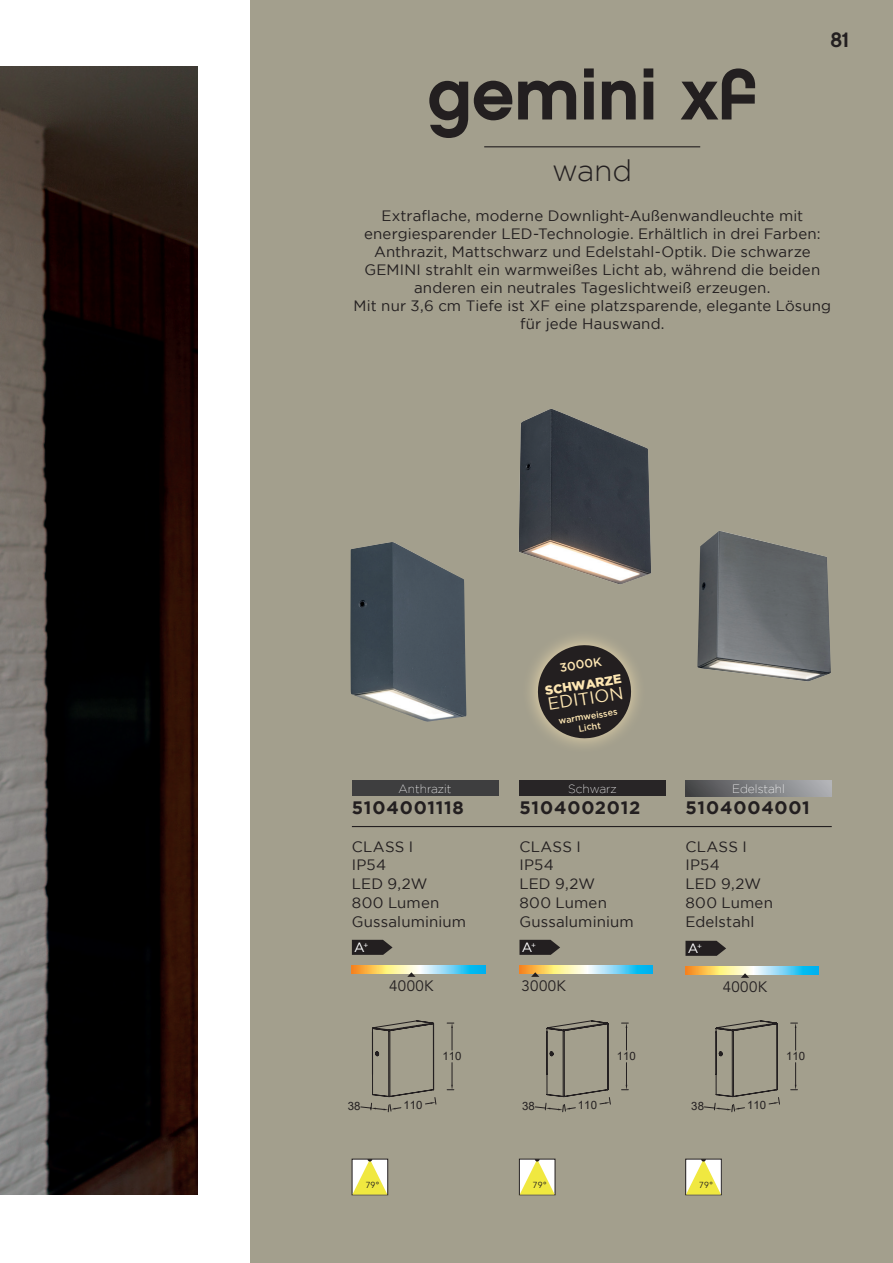
<style>
.page{position:relative;width:893px;height:1263px;background:#fff}
.page>*{position:absolute;margin:0;border:0;box-sizing:border-box;transform-origin:0 0}
.t1{font:73.5px "Chalet New York Nineteen Eighty";letter-spacing:-.01em;color:#231f20}
.t2{font:300 30px "Gotham";color:#231f20}
.t3{font:21px "Chalet New York Nineteen Eighty";color:#231f20}
.t4{font:700 18px "Gotham";letter-spacing:.045em;color:#231f20}
.t5{font:17.55px "Gotham";color:#fee7b3}
.t6{font:15px/18.8px "Gotham";letter-spacing:.01em;color:#231f20}
.t7{font:15px "Avenir LT Std";letter-spacing:.025em;color:#231f20}
.t8{font:13.5px "Gotham";color:#fff}
.t9{font:900 12.6px "Gotham";color:#fee7b3}
.t10{font:200 12px "Gotham";color:#fff}
.t11{font:500 12px "Gotham";color:#fee7b3}
.t12{font:11.4px "Arial";color:#231f20}
.t13{font:500 9px/10.8px "Gotham";color:#fee7b3;text-align:center}
.t14{font:8.7px "Avenir LT";color:#231f20}
</style>
<div class="page">
<img style="left:0;top:67px;width:198px;height:1128px">
<div style="left:251px;top:0;width:642px;height:1263px;background:#a39f8d"></div>
<hr style="left:352px;top:826px;width:480px;height:1px;background:#231f20">
<svg style="left:519px;top:966px;width:134px;height:8px"></svg>
<svg style="left:685px;top:941px;width:41px;height:15px"></svg>
<svg style="left:352px;top:940px;width:41px;height:15px"></svg>
<svg style="left:519px;top:940px;width:41px;height:15px"></svg>
<hr style="left:484px;top:146px;width:216px;height:1px;background:#231f20">
<svg style="left:685px;top:967px;width:134px;height:8px"></svg>
<svg style="left:741px;top:973px;width:8px;height:5px"></svg>
<svg style="left:352px;top:966px;width:133px;height:8px"></svg>
<svg style="left:407px;top:972px;width:9px;height:5px"></svg>
<svg style="left:531px;top:972px;width:8px;height:5px"></svg>
<div style="left:685px;top:780px;width:147px;height:16px;background:linear-gradient(to right,#444446,#b2b4b8)"></div>
<div style="left:352px;top:780px;width:146px;height:16px;background:#3e3e3f"></div>
<div style="left:519px;top:780px;width:146px;height:16px;background:#282526"></div>
<img style="left:350px;top:542px;width:116px;height:180px">
<img style="left:519px;top:409px;width:132px;height:175px">
<img style="left:697px;top:531px;width:134px;height:150px">
<svg style="left:360px;top:1020px;width:76px;height:92px"></svg>
<svg style="left:447px;top:1063px;width:7px;height:27px"></svg>
<svg style="left:447px;top:1023px;width:7px;height:27px"></svg>
<svg style="left:535px;top:1020px;width:76px;height:92px"></svg>
<svg style="left:622px;top:1063px;width:6px;height:27px"></svg>
<svg style="left:622px;top:1023px;width:6px;height:27px"></svg>
<svg style="left:704px;top:1020px;width:76px;height:92px"></svg>
<svg style="left:791px;top:1063px;width:6px;height:27px"></svg>
<svg style="left:791px;top:1023px;width:6px;height:27px"></svg>
<div style="left:352px;top:1159px;width:36px;height:36px;border:1px solid #231f20"></div>
<svg style="left:352px;top:1159px;width:35px;height:35px"></svg>
<div style="left:519px;top:1159px;width:36px;height:36px;border:1px solid #231f20"></div>
<svg style="left:520px;top:1159px;width:35px;height:35px"></svg>
<div style="left:685px;top:1159px;width:36px;height:36px;border:1px solid #231f20"></div>
<svg style="left:686px;top:1159px;width:35px;height:35px"></svg>
<svg style="left:530px;top:637px;width:108px;height:109px"></svg>
<h1 class="t1" style="left:427px;top:49px;width:332px">gemini xf</h1>
<h3 class="t3" style="left:830px;top:27px;width:22px">81</h3>
<h2 class="t2" style="left:552px;top:151px;width:82px">wand</h2>
<p class="t6" style="left:354px;top:207px;width:479px;line-height:18px;text-align:center">Extraflache, moderne Downlight-Außenwandleuchte mit energiesparender LED-Technologie. Erhältlich in drei Farben:<br>Anthrazit, Mattschwarz und Edelstahl-Optik. Die schwarze GEMINI strahlt ein warmweißes Licht ab, während die beiden anderen ein neutrales Tageslichtweiß erzeugen.<br>Mit nur 3,6 cm Tiefe ist XF eine platzsparende, elegante Lösung für jede Hauswand.</p>
<p class="t11" style="left:559px;top:660px;width:44px;rotate:-9deg">3000K</p>
<p class="t9" style="left:544px;top:682px;width:79px;rotate:-9deg">SCHWARZE</p>
<p class="t5" style="left:546px;top:693px;width:78px;rotate:-9deg">EDITION</p>
<p class="t13" style="left:558px;top:715px;width:61px;rotate:-9deg">warmweisses<br>Licht</p>
<p class="t10" style="left:398px;top:781px;width:54px">Anthrazit</p>
<p class="t10" style="left:568px;top:781px;width:50px">Schwarz</p>
<p class="t10" style="left:732px;top:781px;width:54px">Edelstahl</p>
<p class="t4" style="left:352px;top:795px;width:114px">5104001118</p>
<p class="t4" style="left:519px;top:795px;width:122px">5104002012</p>
<p class="t4" style="left:685px;top:795px;width:126px">5104004001</p>
<p class="t6" style="left:352px;top:836px;width:116px">CLASS I<br>IP54<br>LED 9,2W<br>800 Lumen<br>Gussaluminium</p>
<p class="t6" style="left:519px;top:836px;width:116px">CLASS I<br>IP54<br>LED 9,2W<br>800 Lumen<br>Gussaluminium</p>
<p class="t6" style="left:685px;top:836px;width:89px">CLASS I<br>IP54<br>LED 9,2W<br>800 Lumen<br>Edelstahl</p>
<p class="t8" style="left:354px;top:938px;width:16px">A<sup>+</sup></p>
<p class="t8" style="left:522px;top:938px;width:16px">A<sup>+</sup></p>
<p class="t8" style="left:688px;top:939px;width:16px">A<sup>+</sup></p>
<p class="t7" style="left:389px;top:977px;width:46px">4000K</p>
<p class="t7" style="left:522px;top:977px;width:46px">3000K</p>
<p class="t7" style="left:723px;top:978px;width:46px">4000K</p>
<p class="t12" style="left:442px;top:1048px;width:21px">110</p>
<p class="t12" style="left:617px;top:1048px;width:21px">110</p>
<p class="t12" style="left:348px;top:1098px;width:14px">38</p>
<p class="t12" style="left:578px;top:1097px;width:21px">110</p>
<p class="t12" style="left:403px;top:1097px;width:21px">110</p>
<p class="t12" style="left:522px;top:1098px;width:14px">38</p>
<p class="t12" style="left:747px;top:1097px;width:21px">110</p>
<p class="t12" style="left:691px;top:1098px;width:14px">38</p>
<p class="t12" style="left:786px;top:1048px;width:21px">110</p>
<p class="t14" style="left:366px;top:1179px;width:15px">79°</p>
<p class="t14" style="left:533px;top:1179px;width:15px">79°</p>
<p class="t14" style="left:699px;top:1179px;width:15px">79°</p>
</div>
